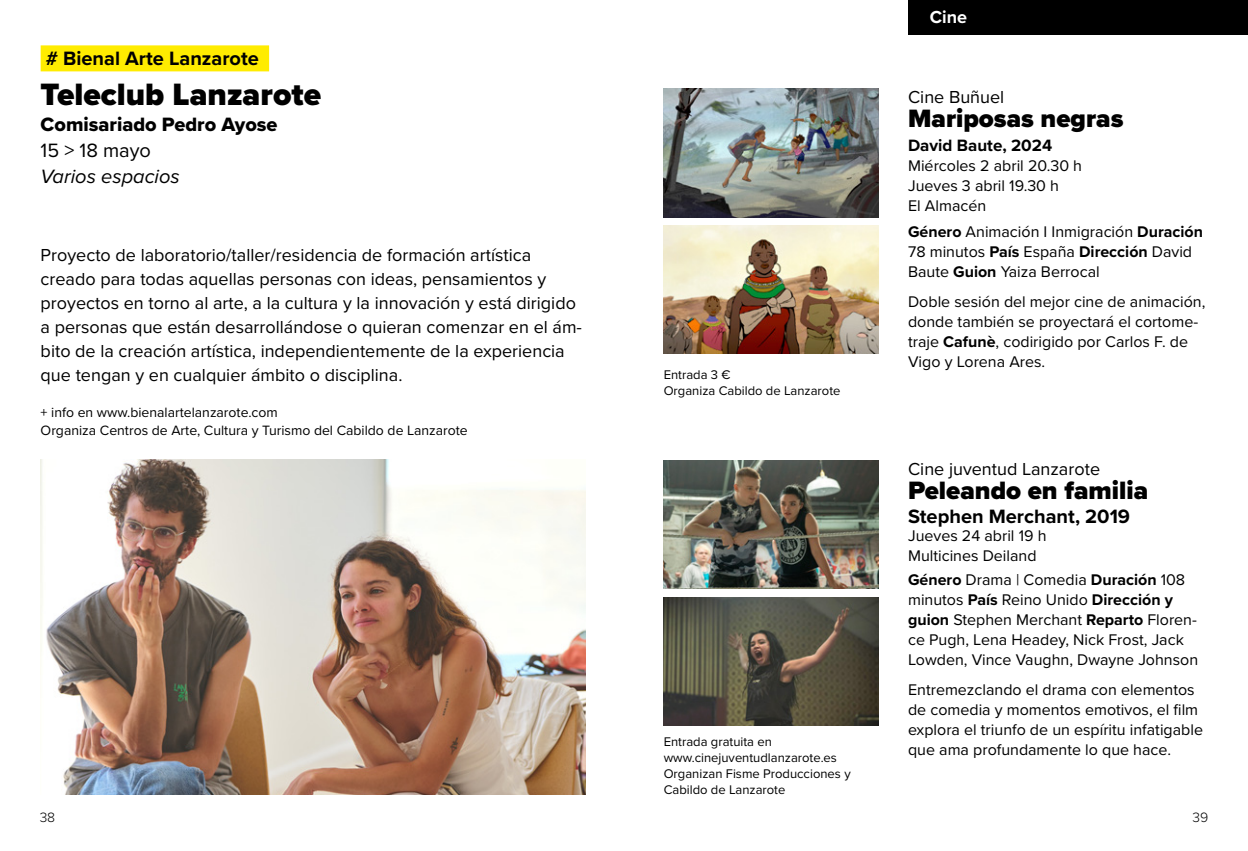
<style>
.page{position:relative;width:1248px;height:851px;background:#fff}
.page>*{position:absolute;margin:0;border:0;box-sizing:border-box;transform-origin:0 0}
.t1{font:900 32px "Proxima Nova";color:#000}
.t2{font:900 26px "Proxima Nova";color:#000}
.t3{font:700 20px "Proxima Nova";color:#000}
.t4{font:20px "Proxima Nova Extrabld";color:#000}
.t5{font:italic 20px "Proxima Nova";color:#000}
.t6{font:20px "Proxima Nova";color:#000}
.t7{font:18px/24px "Proxima Nova";color:#000}
.t8{font:700 18px "Proxima Nova";color:#fff}
.t9{font:700 17px "Proxima Nova";color:#000}
.t10{font:16px/20px "Proxima Nova";color:#000}
.t11{font:14px/18px "Proxima Nova";color:#000}
.t12{font:300 14px "Proxima Nova";color:#000}
.t13{font:13px/16px "Proxima Nova";color:#000}
.s1{font-weight:700}
</style>
<div class="page">
<div style="left:908px;top:0;width:339px;height:34px;background:#000"></div>
<img style="left:663px;top:89px;width:215px;height:128px">
<img style="left:663px;top:226px;width:215px;height:128px">
<img style="left:663px;top:460px;width:215px;height:128px">
<img style="left:663px;top:597px;width:215px;height:128px">
<img style="left:41px;top:459px;width:544px;height:334px">
<div style="left:41px;top:45px;width:228px;height:26px;background:#ffec00"></div>
<p class="t3" style="left:46px;top:44px;width:214px"># Bienal Arte Lanzarote</p>
<h1 class="t1" style="left:41px;top:70px;width:282px">Teleclub Lanzarote</h1>
<p class="t4" style="left:41px;top:109px;width:238px">Comisariado Pedro Ayose</p>
<p class="t6" style="left:41px;top:135px;width:112px">15 &gt; 18 mayo</p>
<p class="t5" style="left:41px;top:161px;width:141px">Varios espacios</p>
<p class="t7" style="left:41px;top:242px;width:542px">Proyecto de laboratorio/taller/residencia de formación artística creado para todas aquellas personas con ideas, pensamientos y proyectos en torno al arte, a la cultura y la innovación y está dirigido a personas que están desarrollándose o quieran comenzar en el ám&shy;bito de la creación artística, independientemente de la experiencia que tengan y en cualquier ámbito o disciplina.</p>
<p class="t11" style="left:41px;top:403px;width:428px">+ info en www.bienalartelanzarote.com<br>Organiza Centros de Arte, Cultura y Turismo del Cabildo de Lanzarote</p>
<p class="t13" style="left:663px;top:366px;width:178px">Entrada 3 €<br>Organiza Cabildo de Lanzarote</p>
<p class="t13" style="left:663px;top:732px;width:188px">Entrada gratuita en www.cinejuventudlanzarote.es<br>Organizan Fisme Producciones y<br>Cabildo de Lanzarote</p>
<p class="t8" style="left:929px;top:3px;width:39px">Cine</p>
<p class="t7" style="left:908px;top:84px;width:98px">Cine Buñuel</p>
<h2 class="t2" style="left:908px;top:99px;width:217px">Mariposas negras</h2>
<p class="t9" style="left:908px;top:133px;width:145px">David Baute, 2024</p>
<p class="t10" style="left:908px;top:155px;width:175px">Miércoles 2 abril 20.30 h<br>Jueves 3 abril 19.30 h<br>El Almacén</p>
<p class="t10" style="left:908px;top:221px;width:296px"><span class="s1">Género</span> Animación I Inmigración <span class="s1">Duración<br></span>78 minutos <span class="s1">País</span> España <span class="s1">Dirección</span> David<br>Baute <span class="s1">Guion</span> Yaiza Berrocal</p>
<p class="t10" style="left:908px;top:291px;width:299px">Doble sesión del mejor cine de animación, donde también se proyectará el cortome&shy;traje <span class="s1">Cafunè</span>, codirigido por Carlos F. de Vigo y Lorena Ares.</p>
<p class="t7" style="left:908px;top:456px;width:193px">Cine juventud Lanzarote</p>
<h2 class="t2" style="left:908px;top:471px;width:242px">Peleando en familia</h2>
<p class="t3" style="left:908px;top:501px;width:223px">Stephen Merchant, 2019</p>
<p class="t10" style="left:908px;top:525px;width:140px">Jueves 24 abril 19 h<br>Multicines Deiland</p>
<p class="t10" style="left:908px;top:569px;width:291px"><span class="s1">Género</span> Drama | Comedia <span class="s1">Duración</span> 108 minutos <span class="s1">País</span> Reino Unido <span class="s1">Dirección y guion</span> Stephen Merchant <span class="s1">Reparto</span> Floren&shy;ce Pugh, Lena Headey, Nick Frost, Jack Lowden, Vince Vaughn, Dwayne Johnson</p>
<p class="t10" style="left:908px;top:678px;width:296px">Entremezclando el drama con elementos de comedia y momentos emotivos, el film explora el triunfo de un espíritu infatigable que ama profundamente lo que hace.</p>
<p class="t12" style="left:40px;top:807px;width:17px">38</p>
<p class="t12" style="left:1192px;top:807px;width:17px">39</p>
</div>
